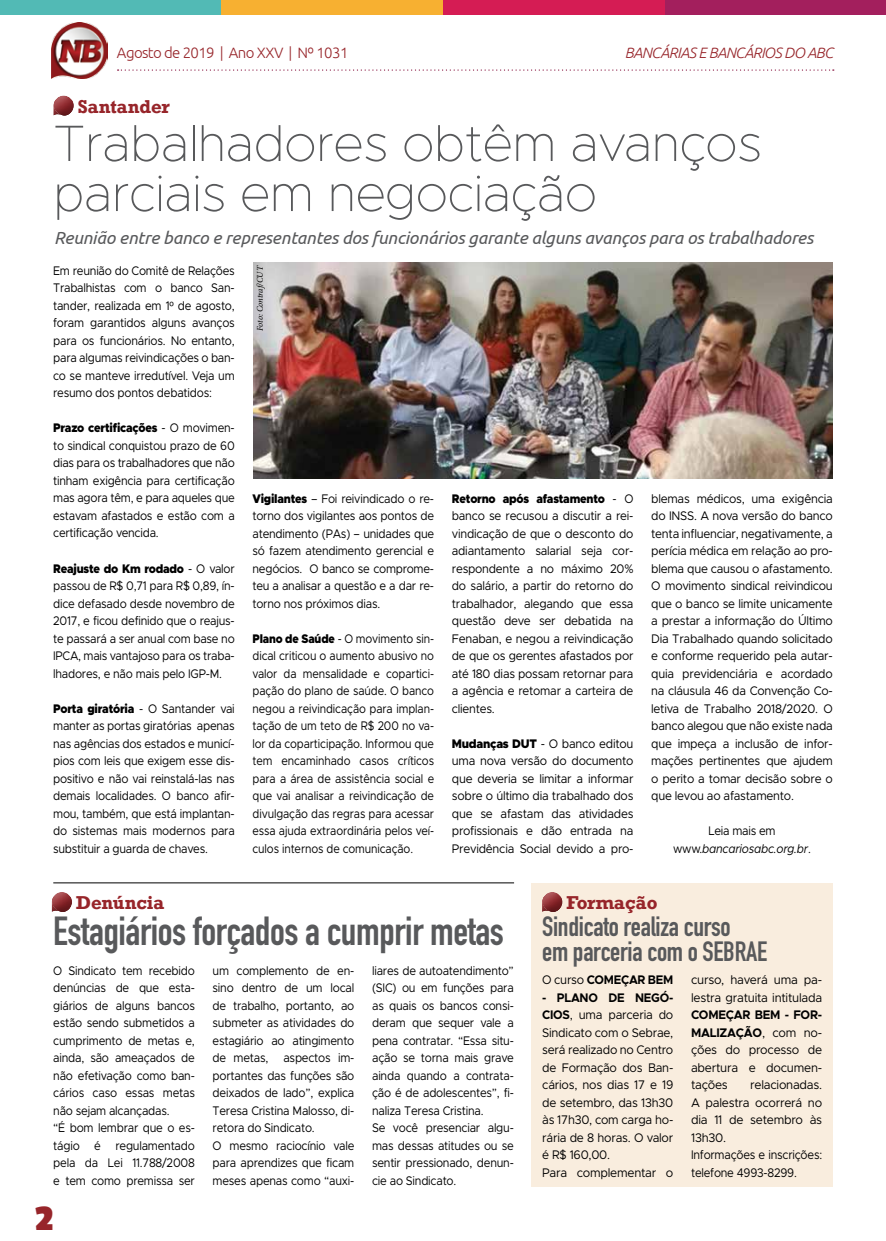
<style>
.page{position:relative;width:886px;height:1241px;background:#fff}
.page>*{position:absolute;margin:0;border:0;box-sizing:border-box;transform-origin:0 0}
.t1{font:100 51.25px/50px "Metropolis";letter-spacing:-.01em;color:#58595b}
.t2{font:700 40px "DIN Condensed";letter-spacing:-.01em;color:#58595b}
.t3{font:700 37.5px "Passion One";color:#97252a}
.t4{font:700 27.5px/25px "DIN Condensed";letter-spacing:-.01em;color:#58595b}
.t5{font:italic 17.5px "Ubuntu";letter-spacing:-.01em;color:#58595b}
.t6{font:700 17.5px "Rockwell";color:#97252a}
.t7{font:300 15px "Ubuntu";letter-spacing:-.04em;color:#97252a}
.t8{font:italic 300 15px "Ubuntu";letter-spacing:-.04em;color:#97252a}
.t9{font:12.5px/17.5px "Metropolis";letter-spacing:-.02em;color:#000;text-align:justify;scale:.9 1}
.t10{font:12.5px/17.5px "Metropolis";letter-spacing:-.02em;color:#000;text-align:justify;scale:.93 1}
.t11{font:12.5px/17.5px "Metropolis";letter-spacing:-.02em;color:#000;text-align:justify;scale:.87 1}
.t12{font:12.5px/17.5px "Metropolis";letter-spacing:-.02em;color:#000;scale:.95 1}
.t13{font:12.5px/17.5px "Metropolis";letter-spacing:-.02em;color:#000;scale:.94 1}
.t14{font:italic 12.5px/17.5px "Metropolis";letter-spacing:-.02em;color:#000;text-align:center;scale:.9 1}
.t15{font:700 12.5px "Metropolis";letter-spacing:-.02em;color:#000;scale:.94 1}
.t16{font:italic 8.75px "Minion Pro";letter-spacing:-.01em;color:#000}
.s1{font-family:"Koz Go Pro"}
.s2{font-weight:900}
.s3{font-style:normal}
.s4{font-weight:400}
.s5{font-weight:700}
</style>
<div class="page">
<div style="left:531px;top:882px;width:302px;height:304px;background:#f9edde"></div>
<img style="left:253px;top:262px;width:580px;height:216px">
<div style="left:541px;top:890px;width:23px;height:21px;background:#000;opacity:.75"></div>
<div style="left:664px;top:0;width:222px;height:14px;background:#a31f5d"></div>
<div style="left:0;top:0;width:221px;height:14px;background:#52bab5"></div>
<div style="left:221px;top:0;width:222px;height:14px;background:#f7b031"></div>
<div style="left:443px;top:0;width:221px;height:14px;background:#d51c54"></div>
<img style="left:52px;top:22px;width:56px;height:56px">
<svg style="left:118px;top:69px;width:716px;height:2px"></svg>
<div style="left:51px;top:890px;width:22px;height:21px;background:#000;opacity:.75"></div>
<div style="left:53px;top:94px;width:22px;height:22px;background:#000;opacity:.75"></div>
<hr style="left:53px;top:882px;width:461px;height:1px;background:#000">
<p class="t7" style="left:117px;top:43px;width:233px">Agosto de 2019 | Ano XXV | Nº 1031</p>
<p class="t8" style="left:625px;top:43px;width:210px">BANCÁRIAS E BANCÁRIOS DO ABC</p>
<h3 class="t6" style="left:78px;top:95px;width:94px">Santander</h3>
<h1 class="t1" style="left:53px;top:118px;width:710px">Trabalhadores obtêm avanços parciais em negociação</h1>
<h3 class="t5" style="left:54px;top:227px;width:761px">Reunião entre banco e representantes dos funcionários garante alguns avanços para os trabalhadores</h3>
<p class="t16" style="left:254px;top:331px;width:67px;rotate:-90deg">Foto: Contraf/CUT</p>
<p class="t9" style="left:53px;top:262px;width:203px">Em reunião do Comitê de Relações Trabalhistas com o banco San&shy;tander, realizada em 1<span class="s1">º</span> de agosto, foram garantidos alguns avanços para os funcionários. No entanto, para algumas reivindicações o ban&shy;co se manteve irredutível. Veja um resumo dos pontos debatidos:</p>
<p class="t9" style="left:53px;top:419px;width:203px"><span class="s2">Prazo certificações</span> - O movimen&shy;to sindical conquistou prazo de 60 dias para os trabalhadores que não tinham exigência para certificação mas agora têm, e para aqueles que estavam afastados e estão com a certificação vencida.</p>
<p class="t9" style="left:53px;top:559px;width:203px"><span class="s2">Reajuste do Km rodado</span> - O valor passou de R$ 0,71 para R$ 0,89, ín&shy;dice defasado desde novembro de 2017, e ficou definido que o reajus&shy;te passará a ser anual com base no IPCA, mais vantajoso para os traba&shy;lhadores, e não mais pelo IGP-M.</p>
<p class="t9" style="left:53px;top:699px;width:203px"><span class="s2">Porta giratória</span> - O Santander vai manter as portas giratórias apenas nas agências dos estados e municí&shy;pios com leis que exigem esse dis&shy;positivo e não vai reinstalá-las nas demais localidades. O banco afir&shy;mou, também, que está implantan&shy;do sistemas mais modernos para substituir a guarda de chaves.</p>
<p class="t9" style="left:252px;top:489px;width:203px"><span class="s2">Vigilantes</span> – Foi reivindicado o re&shy;torno dos vigilantes aos pontos de atendimento (PAs) – unidades que só fazem atendimento gerencial e negócios. O banco se comprome&shy;teu a analisar a questão e a dar re&shy;torno nos próximos dias.</p>
<p class="t11" style="left:252px;top:629px;width:210px"><span class="s2">Plano de Saúde</span> - O movimento sin&shy;dical criticou o aumento abusivo no valor da mensalidade e copartici&shy;pação do plano de saúde. O banco negou a reivindicação para implan&shy;tação de um teto de R$ 200 no va&shy;lor da coparticipação. Informou que tem encaminhado casos críticos para a área de assistência social e que vai analisar a reivindicação de divulgação das regras para acessar essa ajuda extraordinária pelos veí&shy;culos internos de comunicação.</p>
<p class="t9" style="left:452px;top:489px;width:203px"><span class="s2">Retorno após afastamento</span> - O banco se recusou a discutir a rei&shy;vindicação de que o desconto do adiantamento salarial seja cor&shy;respondente a no máximo 20% do salário, a partir do retorno do trabalhador, alegando que essa questão deve ser debatida na Fenaban, e negou a reivindicação de que os gerentes afastados por até 180 dias possam retornar para a agência e retomar a carteira de clientes.</p>
<p class="t10" style="left:452px;top:734px;width:197px"><span class="s2">Mudanças DUT</span> - O banco editou uma nova versão do documento que deveria se limitar a informar sobre o último dia trabalhado dos que se afastam das atividades profissionais e dão entrada na Previdência Social devido a pro-</p>
<p class="t10" style="left:651px;top:489px;width:197px">blemas médicos, uma exigência do INSS. A nova versão do banco tenta influenciar, negativamente, a perícia médica em relação ao pro&shy;blema que causou o afastamento.<br>O movimento sindical reivindicou que o banco se limite unicamente a prestar a informação do Último Dia Trabalhado quando solicitado e conforme requerido pela autar&shy;quia previdenciária e acordado na cláusula 46 da Convenção Co&shy;letiva de Trabalho 2018/2020. O banco alegou que não existe nada que impeça a inclusão de infor&shy;mações pertinentes que ajudem o perito a tomar decisão sobre o que levou ao afastamento.</p>
<p class="t14" style="left:673px;top:822px;width:155px"><span class="s3">Leia mais em www.</span>bancariosabc.org.br<span class="s3">.</span></p>
<h3 class="t6" style="left:76px;top:891px;width:90px">Denúncia</h3>
<h2 class="t2" style="left:53px;top:904px;width:452px">Estagiários forçados a cumprir metas</h2>
<p class="t9" style="left:53px;top:961px;width:159px;text-align:left">O Sindicato tem recebido denúncias de que esta&shy;giários de alguns bancos estão sendo submetidos a cumprimento de metas e, ainda, são ameaçados de não efetivação como ban&shy;cários caso essas metas não sejam alcançadas.<br>“É bom lembrar que o es&shy;tágio é regulamentado pela da Lei 11.788/2008 e tem como premissa ser</p>
<h3 class="t3" style="left:36px;top:1198px;width:19px">2</h3>
<p class="t9" style="left:213px;top:961px;width:159px;text-align:left">um complemento de en&shy;sino dentro de um local de trabalho, portanto, ao submeter as atividades do estagiário ao atingimento de metas, aspectos im&shy;portantes das funções são deixados de lado”, explica<br>Teresa Cristina Malosso, di&shy;retora do Sindicato.<br>O mesmo raciocínio vale para aprendizes que ficam meses apenas como “auxi-</p>
<p class="t9" style="left:372px;top:961px;width:159px;text-align:left">liares de autoatendimento” (SIC) ou em funções para as quais os bancos consi&shy;deram que sequer vale a pena contratar. “Essa situ&shy;ação se torna mais grave ainda quando a contrata&shy;ção é de adolescentes”, fi&shy;naliza Teresa Cristina.<br>Se você presenciar algu&shy;mas dessas atitudes ou se sentir pressionado, denun&shy;cie ao Sindicato.</p>
<h3 class="t6" style="left:566px;top:891px;width:92px">Formação</h3>
<h3 class="t4" style="left:542px;top:913px;width:227px">Sindicato realiza curso<br>em parceria com o SEBRAE</h3>
<p class="t15" style="left:542px;top:971px;width:141px"><span class="s4">O curso</span> COMEÇAR BEM</p>
<p class="t13" style="left:542px;top:988px;width:141px"><span class="s5">- PLANO DE NEGÓ-<br>CIOS</span>, uma parceria do<br>Sindicato com o Sebrae, será realizado no Centro de Formação dos Ban&shy;cários, nos dias 17 e 19 de setembro, das 13h30 às 17h30, com carga ho&shy;rária de 8 horas. O valor é R$ 160,00.<br>Para complementar o</p>
<p class="t12" style="left:691px;top:970px;width:140px">curso, haverá uma pa&shy;lestra gratuita intitulada</p>
<p class="t12" style="left:691px;top:1005px;width:140px;text-align:justify"><span class="s5">COMEÇAR BEM - FOR-MALIZAÇÃO</span>, com no&shy;ções do processo de abertura e documen&shy;tações</p>
<p class="t12" style="left:691px;top:1075px;width:140px;text-indent:59px">relacionadas.<br>A palestra ocorrerá no dia 11 de setembro às<br>13h30.<br>Informações e inscrições: telefone 4993-8299.</p>
</div>
